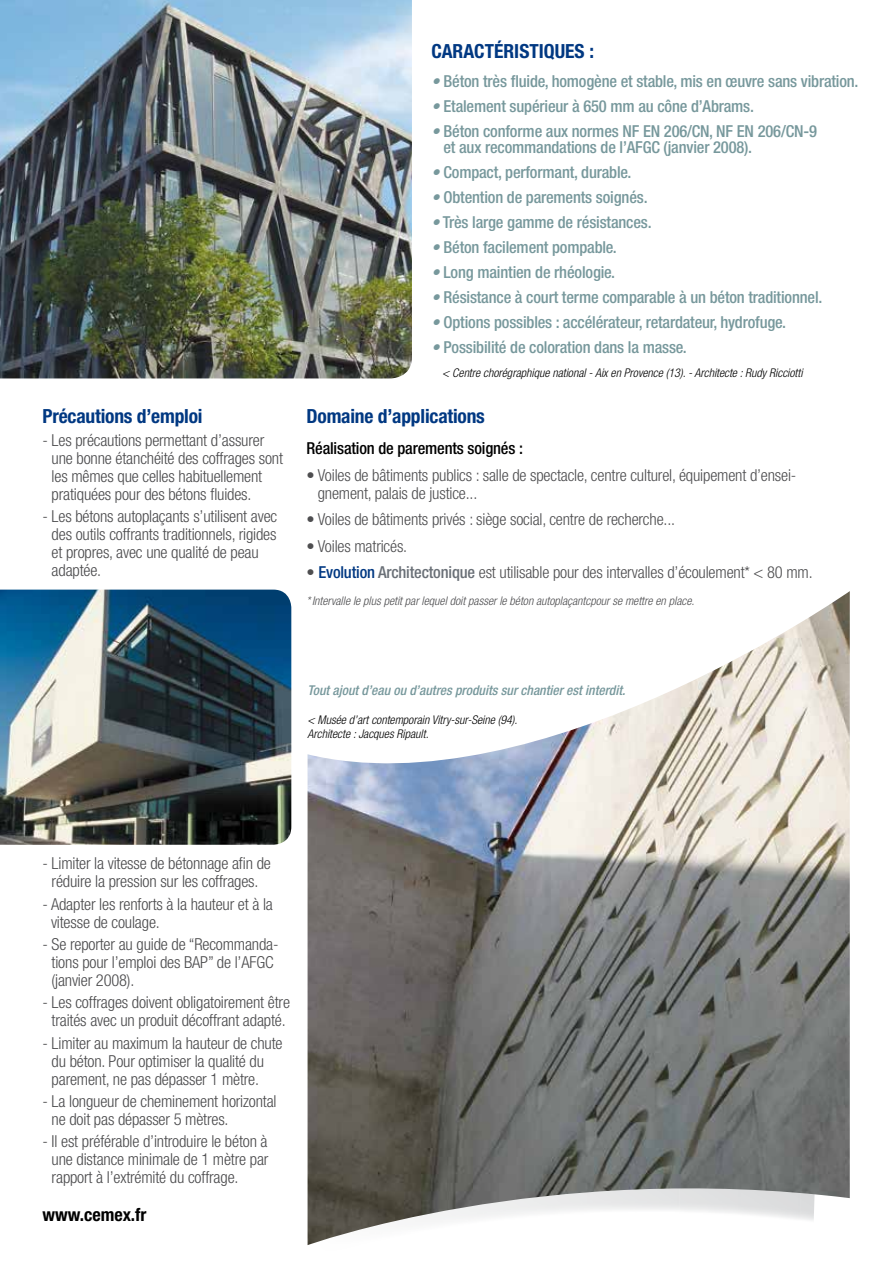
<style>
.page{position:relative;width:893px;height:1263px;background:#fff}
.page>*{position:absolute;margin:0;border:0;box-sizing:border-box;transform-origin:0 0}
.t1{font:700 condensed 19.5px "Helvetica Neue";letter-spacing:-.01em;color:#003882}
.t2{font:700 condensed 18px "Helvetica Neue";color:#000}
.t3{font:300 condensed 16.5px/18px "Helvetica Neue";letter-spacing:-.01em;color:#4b4b4d}
.t4{font:500 condensed 16.5px/16.5px "Helvetica Neue";letter-spacing:-.01em;color:#77989c}
.t5{font:300 condensed 16.5px/18px "Helvetica Neue";letter-spacing:-.01em;color:#4e4e50}
.t6{font:500 condensed 16.5px "Helvetica Neue";letter-spacing:-.01em;color:#000}
.t7{font:italic 500 condensed 13.5px "Helvetica Neue";color:#77989c}
.t8{font:italic 300 condensed 12px/14.4px "Helvetica Neue";color:#000}
.t9{font:italic 300 condensed 12px "Helvetica Neue";color:#4e4e50}
.s1{font-weight:300;font-style:italic}
.s2{font-weight:500;color:#003882}
.s3{font-weight:500;color:#6a7077}
</style>
<div class="page">
<img style="left:0;top:0;width:412px;height:378px">
<img style="left:308px;top:591px;width:542px;height:654px">
<img style="left:0;top:590px;width:291px;height:255px">
<p class="t1" style="left:43px;top:405px;width:162px">Précautions d’emploi</p>
<p class="t3" style="left:52px;top:431px;width:233px;text-indent:-9px">- Les précautions permettant d’assurer une bonne étanchéité des coffrages sont les mêmes que celles habituellement pratiquées pour des bétons fluides.</p>
<p class="t3" style="left:52px;top:507px;width:227px;text-indent:-9px">- Les bétons autoplaçants s’utilisent avec des outils coffrants traditionnels, rigides et propres, avec une qualité de peau adaptée.</p>
<p class="t1" style="left:432px;top:39px;width:164px">CARACTÉRISTIQUES :</p>
<p class="t4" style="left:432px;top:73px;width:428px"><span class="s1">•</span> Béton très fluide, homogène et stable, mis en œuvre sans vibration.</p>
<p class="t4" style="left:432px;top:98px;width:324px"><span class="s1">•</span> Etalement supérieur à 650 mm au cône d’Abrams.</p>
<p class="t4" style="left:443px;top:123px;width:375px;text-indent:-12px"><span class="s1">•</span> Béton conforme aux normes NF EN 206/CN, NF EN 206/CN-9 et aux recommandations de l’AFGC (janvier 2008).</p>
<p class="t4" style="left:432px;top:164px;width:201px"><span class="s1">•</span> Compact, performant, durable.</p>
<p class="t4" style="left:432px;top:189px;width:218px"><span class="s1">•</span> Obtention de parements soignés.</p>
<p class="t4" style="left:432px;top:214px;width:222px"><span class="s1">•</span> Très large gamme de résistances.</p>
<p class="t4" style="left:432px;top:239px;width:187px"><span class="s1">•</span> Béton facilement pompable.</p>
<p class="t4" style="left:432px;top:264px;width:185px"><span class="s1">•</span> Long maintien de rhéologie.</p>
<p class="t4" style="left:432px;top:289px;width:392px"><span class="s1">•</span> Résistance à court terme comparable à un béton traditionnel.</p>
<p class="t4" style="left:432px;top:314px;width:356px"><span class="s1">•</span> Options possibles : accélérateur, retardateur, hydrofuge.</p>
<p class="t4" style="left:432px;top:339px;width:257px"><span class="s1">•</span> Possibilité de coloration dans la masse.</p>
<p class="t8" style="left:442px;top:365px;width:362px">&lt; Centre chorégraphique national - Aix en Provence (13). - Architecte : Rudy Ricciotti</p>
<p class="t1" style="left:306px;top:405px;width:180px">Domaine d’applications</p>
<p class="t6" style="left:306px;top:438px;width:218px">Réalisation de parements soignés :</p>
<p class="t5" style="left:318px;top:466px;width:480px;text-indent:-11px">• Voiles de bâtiments publics : salle de spectacle, centre culturel, équipement d’ensei&shy;gnement, palais de justice...</p>
<p class="t5" style="left:306px;top:510px;width:370px">• Voiles de bâtiments privés : siège social, centre de recherche...</p>
<p class="t5" style="left:306px;top:537px;width:102px">• Voiles matricés.</p>
<p class="t5" style="left:306px;top:563px;width:508px">• <span class="s2">Evolution</span> <span class="s3">Architectonique</span> est utilisable pour des intervalles d’écoulement* &lt; 80 mm.</p>
<p class="t9" style="left:306px;top:593px;width:389px">* Intervalle le plus petit par lequel doit passer le béton autoplaçantcpour se mettre en place.</p>
<p class="t7" style="left:308px;top:682px;width:319px">Tout ajout d’eau ou d’autres produits sur chantier est interdit.</p>
<p class="t8" style="left:308px;top:712px;width:211px">&lt; Musée d’art contemporain Vitry-sur-Seine (94).<br>Architecte : Jacques Ripault.</p>
<p class="t3" style="left:43px;top:854px;width:230px;text-align:center">- Limiter la vitesse de bétonnage afin de réduire la pression sur les coffrages.</p>
<p class="t3" style="left:51px;top:895px;width:223px;text-indent:-9px">- Adapter les renforts à la hauteur et à la vitesse de coulage.</p>
<p class="t3" style="left:52px;top:935px;width:228px;text-indent:-9px">- Se reporter au guide de “Recommanda&shy;tions pour l’emploi des BAP” de l’AFGC (janvier 2008).</p>
<p class="t3" style="left:43px;top:993px;width:249px;text-align:center">- Les coffrages doivent obligatoirement être traités avec un produit décoffrant adapté.</p>
<p class="t3" style="left:52px;top:1033px;width:232px;text-indent:-9px">- Limiter au maximum la hauteur de chute du béton. Pour optimiser la qualité du parement, ne pas dépasser 1 mètre.</p>
<p class="t3" style="left:52px;top:1092px;width:226px;text-indent:-9px">- La longueur de cheminement horizontal ne doit pas dépasser 5 mètres.</p>
<p class="t3" style="left:52px;top:1132px;width:218px;text-align:justify;text-indent:-9px">- Il est préférable d’introduire le béton à une distance minimale de 1 mètre par rapport à l’extrémité du coffrage.</p>
<p class="t2" style="left:43px;top:1203px;width:106px">www.cemex.fr</p>
</div>
